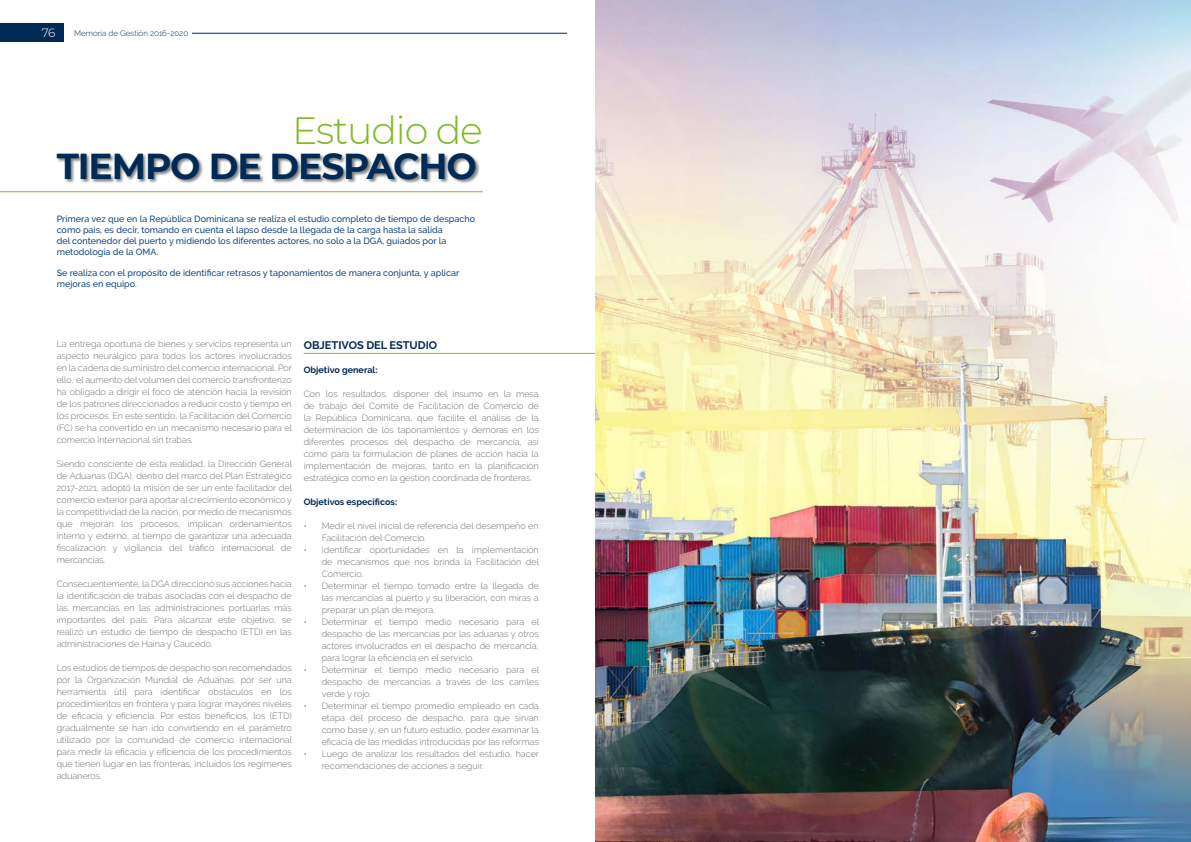
<style>
.page{position:relative;width:1191px;height:842px;background:#fff}
.page>*{position:absolute;margin:0;border:0;box-sizing:border-box;transform-origin:0 0}
.t1{font:300 38px "Montserrat";letter-spacing:-.03em;color:#80ba27}
.t2{font:700 36px "Montserrat";letter-spacing:-.03em;color:#002b56}
.t3{font:300 12px "Montserrat";color:#fff}
.t4{font:700 11px "Raleway";color:#002b56}
.t5{font:300 9px/12px "Raleway";color:#706f6f;text-align:justify}
.t6{font:500 9px/10.8px "Raleway";color:#0f4881}
.t7{font:700 9px "Raleway";color:#002b56}
.t8{font:300 8px "Raleway";color:#002b56}
</style>
<div class="page">
<div style="left:57px;top:153px;width:423px;height:31px;background:#000;opacity:.5"></div>
<hr style="left:0;top:191px;width:483px;height:1px;background:#80ba27">
<hr style="left:304px;top:353px;width:291px;height:1px;background:#80ba27">
<img style="left:595px;top:0;width:596px;height:842px">
<div style="left:0;top:23px;width:64px;height:19px;background:#002b56"></div>
<hr style="left:192px;top:33px;width:375px;height:1px;background:#002b56">
<h3 class="t3" style="left:42px;top:24px;width:15px">76</h3>
<p class="t8" style="left:74px;top:29px;width:116px">Memoria de Gestión 2016-2020</p>
<h1 class="t1" style="left:292px;top:105px;width:192px">Estudio de</h1>
<h2 class="t2" style="left:57px;top:140px;width:421px">TIEMPO DE DESPACHO</h2>
<p class="t6" style="left:57px;top:214px;width:420px">Primera vez que en la República Dominicana se realiza el estudio completo de tiempo de despacho como país, es decir, tomando en cuenta el lapso desde la llegada de la carga hasta la salida<br>del contenedor del puerto y midiendo los diferentes actores, no solo a la DGA, guiados por la metodología de la OMA.</p>
<p class="t6" style="left:57px;top:268px;width:404px">Se realiza con el propósito de identificar retrasos y taponamientos de manera conjunta, y aplicar mejoras en equipo.</p>
<p class="t5" style="left:57px;top:337px;width:237px">La entrega oportuna de bienes y servicios representa un aspecto neurálgico para todos los actores involucrados en la cadena de suministro del comercio internacional. Por ello, el aumento del volumen del comercio transfronterizo ha obligado a dirigir el foco de atención hacia la revisión de los patrones direccionados a reducir costo y tiempo en los procesos. En este sentido, la Facilitación del Comercio (FC) se ha convertido en un mecanismo necesario para el comercio internacional sin trabas.</p>
<p class="t5" style="left:57px;top:457px;width:237px">Siendo consciente de esta realidad, la Dirección General de Aduanas (DGA), dentro del marco del Plan Estratégico 2017-2021, adoptó la misión de ser un ente facilitador del comercio exterior para aportar al crecimiento económico y la competitividad de la nación, por medio de mecanismos que mejoran los procesos, implican ordenamientos interno y externo, al tiempo de garantizar una adecuada fiscalización y vigilancia del tráfico internacional de mercancías.</p>
<p class="t5" style="left:57px;top:577px;width:236px">Consecuentemente, la DGA direccionó sus acciones hacia la identificación de trabas asociadas con el despacho de las mercancías en las administraciones portuarias más importantes del país. Para alcanzar este objetivo, se realizó un estudio de tiempo de despacho (ETD) en las administraciones de Haina y Caucedo.</p>
<p class="t5" style="left:57px;top:661px;width:237px">Los estudios de tiempos de despacho son recomendados por la Organización Mundial de Aduanas, por ser una herramienta útil para identificar obstáculos en los procedimientos en frontera y para lograr mayores niveles de eficacia y eficiencia. Por estos beneficios, los (ETD) gradualmente se han ido convirtiendo en el parámetro utilizado por la comunidad de comercio internacional para medir la eficacia y eficiencia de los procedimientos que tienen lugar en las fronteras, incluidos los regímenes aduaneros.</p>
<p class="t4" style="left:304px;top:338px;width:135px">OBJETIVOS DEL ESTUDIO</p>
<p class="t7" style="left:304px;top:364px;width:75px">Objetivo general:</p>
<p class="t5" style="left:304px;top:387px;width:236px">Con los resultados, disponer del insumo en la mesa de trabajo del Comité de Facilitación de Comercio de la República Dominicana, que facilite el análisis de la determinación de los taponamientos y demoras en los diferentes procesos del despacho de mercancía, así como para la formulación de planes de acción hacia la implementación de mejoras, tanto en la planificación estratégica como en la gestión coordinada de fronteras.</p>
<p class="t7" style="left:304px;top:496px;width:95px">Objetivos específicos:</p>
<p class="t5" style="left:322px;top:519px;width:218px;text-indent:-18px">• Medir el nivel inicial de referencia del desempeño en<br>Facilitación del Comercio.</p>
<p class="t5" style="left:322px;top:543px;width:219px;text-indent:-18px">• Identificar oportunidades en la implementación de mecanismos que nos brinda la Facilitación del Comercio.</p>
<p class="t5" style="left:322px;top:579px;width:218px;text-indent:-18px">• Determinar el tiempo tomado entre la llegada de las mercancías al puerto y su liberación, con miras a preparar un plan de mejora.</p>
<p class="t5" style="left:322px;top:615px;width:219px;text-indent:-18px">• Determinar el tiempo medio necesario para el despacho de las mercancías por las aduanas y otros actores involucrados en el despacho de mercancía, para lograr la eficiencia en el servicio.</p>
<p class="t5" style="left:322px;top:663px;width:219px;text-indent:-18px">• Determinar el tiempo medio necesario para el despacho de mercancías a través de los carriles verde y rojo.</p>
<p class="t5" style="left:322px;top:699px;width:218px;text-indent:-18px">• Determinar el tiempo promedio empleado en cada etapa del proceso de despacho, para que sirvan como base y, en un futuro estudio, poder examinar la eficacia de las medidas introducidas por las reformas</p>
<p class="t5" style="left:322px;top:747px;width:219px;text-indent:-18px">• Luego de analizar los resultados del estudio, hacer recomendaciones de acciones a seguir.</p>
</div>
